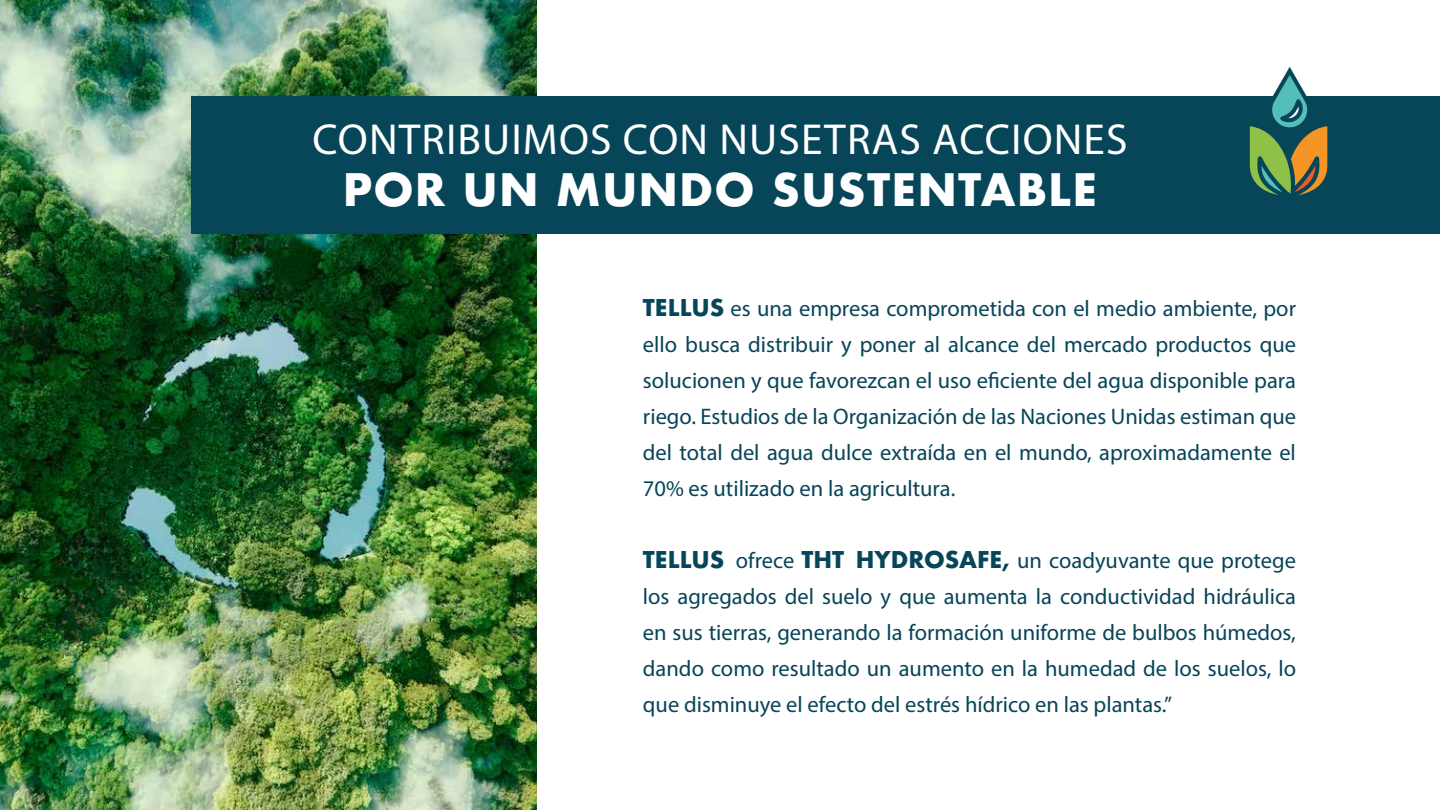
<style>
.page{position:relative;width:1440px;height:810px;background:#fff}
.page>*{position:absolute;margin:0;border:0;box-sizing:border-box;transform-origin:0 0}
.t1{font:43.5px "Myriad Pro";letter-spacing:.025em;color:#fff}
.t2{font:700 43.5px "Futura";letter-spacing:.025em;color:#fff}
.t3{font:22.5px/36px "Myriad Pro";color:#074559;text-align:justify}
.s1{font-family:"Futura";font-weight:700}
</style>
<div class="page">
<img style="left:0;top:0;width:537px;height:810px">
<div style="left:191px;top:96px;width:1249px;height:138px;background:#074559"></div>
<svg style="left:1249px;top:67px;width:79px;height:129px"></svg>
<h1 class="t1" style="left:313px;top:113px;width:816px">CONTRIBUIMOS CON NUSETRAS ACCIONES</h1>
<h1 class="t2" style="left:343px;top:159px;width:756px">POR UN MUNDO SUSTENTABLE</h1>
<p class="t3" style="left:643px;top:290px;width:655px"><span class="s1">TELLUS</span> es una empresa comprometida con el medio ambiente, por ello busca distribuir y poner al alcance del mercado productos que solucionen y que favorezcan el uso eficiente del agua disponible para riego. Estudios de la Organización de las Naciones Unidas estiman que del total del agua dulce extraída en el mundo, aproximadamente el 70% es utilizado en la agricultura.</p>
<p class="t3" style="left:643px;top:542px;width:655px"><span class="s1">TELLUS</span> ofrece <span class="s1">THT HYDROSAFE,</span> un coadyuvante que protege los agregados del suelo y que aumenta la conductividad hidráulica en sus tierras, generando la formación uniforme de bulbos húmedos, dando como resultado un aumento en la humedad de los suelos, lo que disminuye el efecto del estrés hídrico en las plantas.”</p>
</div>
